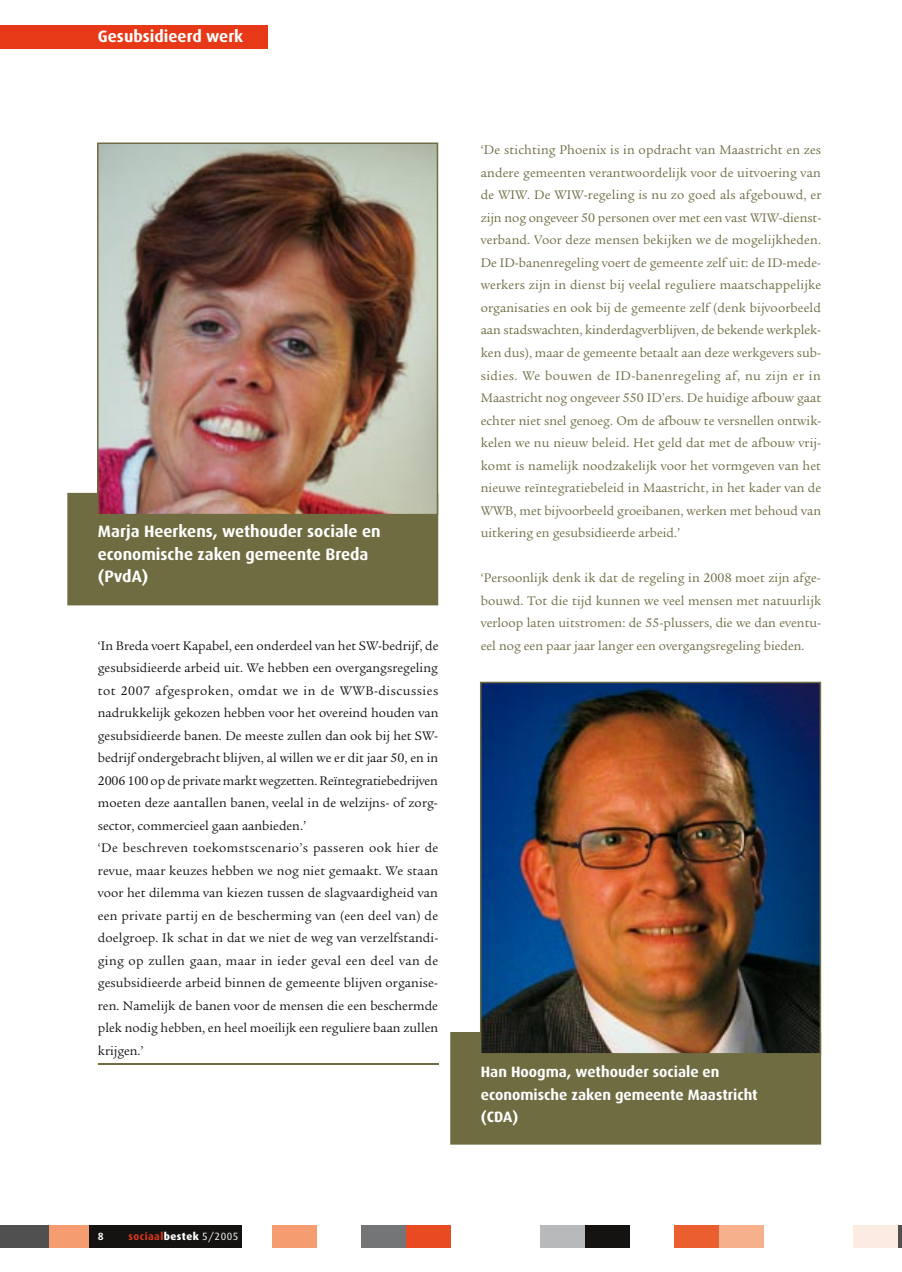
<style>
.page{position:relative;width:902px;height:1272px;background:#fff}
.page>*{position:absolute;margin:0;border:0;box-sizing:border-box;transform-origin:0 0}
.t1{font:700 16.5px/22.5px "Dax";color:#fff}
.t2{font:700 15px/22.5px "Dax";color:#fff}
.t3{font:13.5px/22.5px "Legacy Serif";color:#6f6c42;text-align:justify}
.t4{font:13.5px/22.5px "Legacy Serif";letter-spacing:.005em;color:#141312}
.t5{font:700 10.5px "Dax";letter-spacing:.045em;color:#e73817}
.t6{font:700 10.5px "Dax";color:#fff}
.s1{font-weight:800;color:#fff}
.s2{font-weight:400;color:#fff}
</style>
<div class="page">
<div style="left:0;top:26px;width:268px;height:23px;background:#e73817"></div>
<hr style="left:98px;top:1063px;width:340px;height:1px;background:#6f6c42">
<div style="left:0;top:1225px;width:49px;height:22px;background:#505051"></div>
<div style="left:49px;top:1225px;width:40px;height:22px;background:#f59c71"></div>
<div style="left:89px;top:1225px;width:153px;height:22px;background:#141312"></div>
<div style="left:272px;top:1225px;width:45px;height:22px;background:#f59c71"></div>
<div style="left:361px;top:1225px;width:45px;height:22px;background:#737576"></div>
<div style="left:406px;top:1225px;width:45px;height:22px;background:#e84a22"></div>
<div style="left:540px;top:1225px;width:45px;height:22px;background:#b8b9bb"></div>
<div style="left:585px;top:1225px;width:44px;height:22px;background:#141312"></div>
<div style="left:674px;top:1225px;width:45px;height:22px;background:#ea5e30"></div>
<div style="left:719px;top:1225px;width:44px;height:22px;background:#f6b08b"></div>
<div style="left:853px;top:1225px;width:44px;height:22px;background:#fbebe0"></div>
<svg style="left:897px;top:1225px;width:4px;height:22px"></svg>
<div style="left:67px;top:493px;width:371px;height:112px;background:#6f6c42"></div>
<img style="left:97px;top:142px;width:341px;height:373px">
<div style="left:450px;top:1032px;width:371px;height:112px;background:#6f6c42"></div>
<img style="left:480px;top:681px;width:341px;height:373px">
<p class="t1" style="left:98px;top:26px;width:147px">Gesubsidieerd werk</p>
<p class="t1" style="left:98px;top:520px;width:284px">Marja Heerkens, wethouder sociale en economische zaken gemeente Breda (PvdA)</p>
<p class="t4" style="left:98px;top:634px;width:342px">‘In Breda voert Kapabel, een onderdeel van het SW-bedrijf, de gesubsidieerde arbeid uit. We hebben een overgangsregeling tot 2007 afgesproken, omdat we in de WWB-discussies nadrukkelijk gekozen hebben voor het overeind houden van gesubsidieerde banen. De meeste zullen dan ook bij het SW&shy;bedrijf ondergebracht blijven, al willen we er dit jaar 50, en in 2006 100 op de private markt wegzetten. Reïntegratiebedrijven moeten deze aantallen banen, veelal in de welzijns- of zorg&shy;sector, commercieel gaan aanbieden.’<br>‘De beschreven toekomstscenario’s passeren ook hier de revue, maar keuzes hebben we nog niet gemaakt. We staan voor het dilemma van kiezen tussen de slagvaardigheid van een private partij en de bescherming van (een deel van) de doelgroep. Ik schat in dat we niet de weg van verzelfstandi&shy;ging op zullen gaan, maar in ieder geval een deel van de gesubsidieerde arbeid binnen de gemeente blijven organise&shy;ren. Namelijk de banen voor de mensen die een beschermde plek nodig hebben, en heel moeilijk een reguliere baan zullen krijgen.’</p>
<p class="t6" style="left:98px;top:1229px;width:7px">8</p>
<p class="t5" style="left:128px;top:1229px;width:111px">sociaal<span class="s1">bestek</span> <span class="s2">5/2005</span></p>
<p class="t3" style="left:480px;top:139px;width:342px">‘De stichting Phoenix is in opdracht van Maastricht en zes andere gemeenten verantwoordelijk voor de uitvoering van de WIW. De WIW-regeling is nu zo goed als afgebouwd, er zijn nog ongeveer 50 personen over met een vast WIW-dienst&shy;verband. Voor deze mensen bekijken we de mogelijkheden.<br>De ID-banenregeling voert de gemeente zelf uit: de ID-mede&shy;werkers zijn in dienst bij veelal reguliere maatschappelijke organisaties en ook bij de gemeente zelf (denk bijvoorbeeld aan stadswachten, kinderdagverblijven, de bekende werkplek&shy;ken dus), maar de gemeente betaalt aan deze werkgevers sub&shy;sidies. We bouwen de ID-banenregeling af, nu zijn er in Maastricht nog ongeveer 550 ID’ers. De huidige afbouw gaat echter niet snel genoeg. Om de afbouw te versnellen ontwik&shy;kelen we nu nieuw beleid. Het geld dat met de afbouw vrij&shy;komt is namelijk noodzakelijk voor het vormgeven van het nieuwe reïntegratiebeleid in Maastricht, in het kader van de WWB, met bijvoorbeeld groeibanen, werken met behoud van uitkering en gesubsidieerde arbeid.’</p>
<p class="t3" style="left:480px;top:566px;width:342px">‘Persoonlijk denk ik dat de regeling in 2008 moet zijn afge&shy;bouwd. Tot die tijd kunnen we veel mensen met natuurlijk verloop laten uitstromen: de 55-plussers, die we dan eventu&shy;eel nog een paar jaar langer een overgangsregeling bieden.</p>
<p class="t2" style="left:480px;top:1060px;width:278px">Han Hoogma, wethouder sociale en economische zaken gemeente Maastricht (CDA)</p>
</div>
